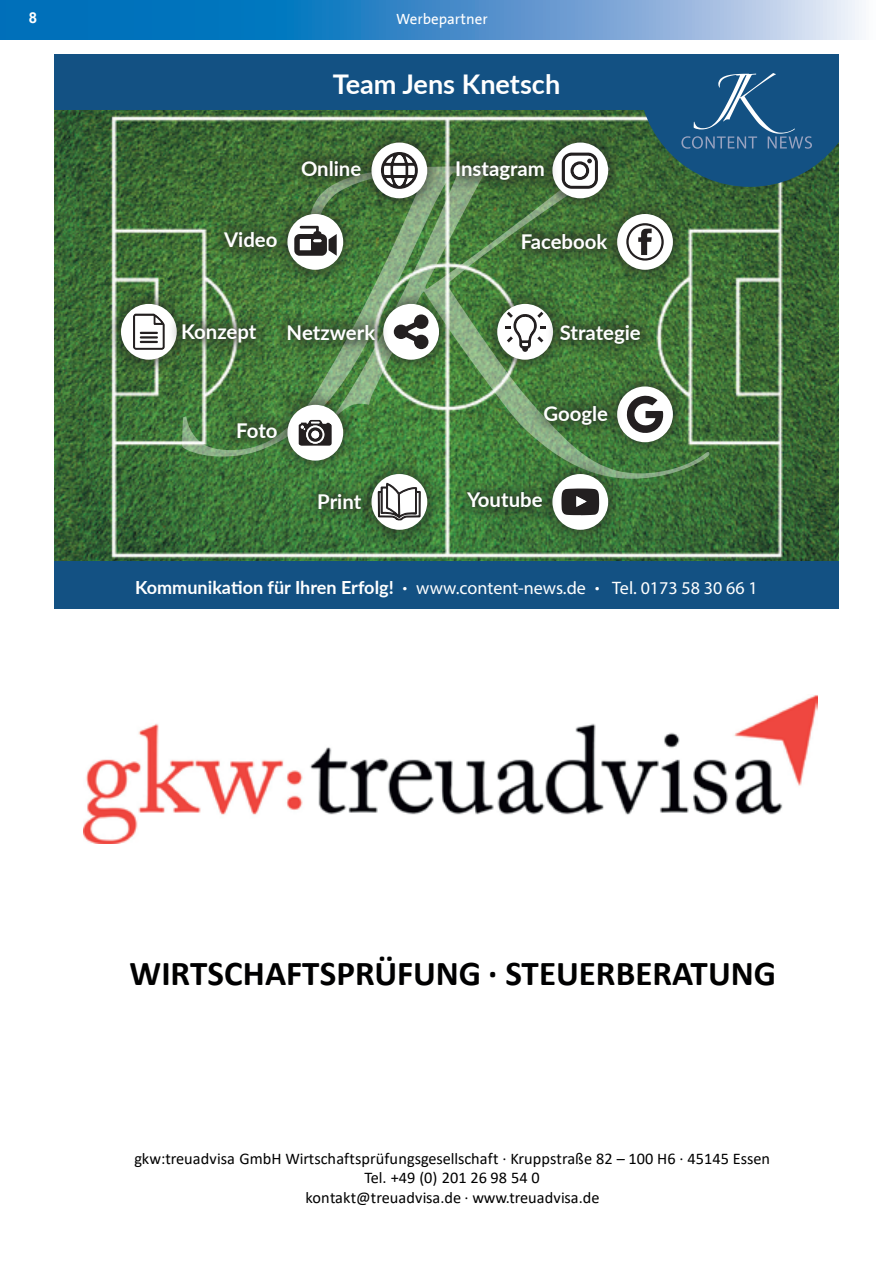
<style>
.page{position:relative;width:893px;height:1263px;background:#fff}
.page>*{position:absolute;margin:0;border:0;box-sizing:border-box;transform-origin:0 0}
.t1{font:700 34.95px "Calibri";color:#000001}
.t2{font:700 27.15px "Lato";color:#fff}
.t3{font:700 20.4px "Lato";color:#fff}
.t4{font:18px "Myriad Pro";color:#fff}
.t5{font:16.35px/19.6px "Calibri";letter-spacing:.005em;color:#000001;text-align:center}
.Sportamagazin{font:15px "The Sans Office";color:#fff}
.t6{font:700 15px "Arial";color:#fff}
.s1{font-family:"Lato";font-weight:700}
</style>
<div class="page">
<svg style="left:0;top:0;width:862px;height:40px;background:#4d95cd"></svg>
<img style="left:54px;top:110px;width:785px;height:451px">
<div style="left:54px;top:561px;width:785px;height:48px;background:#135183"></div>
<div style="left:54px;top:54px;width:785px;height:56px;background:#135183"></div>
<svg style="left:182px;top:163px;width:527px;height:316px;background:#55874b"></svg>
<div style="left:272px;top:389px;width:87px;height:87px;background:#231f20;opacity:.75"></div>
<div style="left:287px;top:405px;width:56px;height:56px;background:#fff;border-radius:50%"></div>
<svg style="left:299px;top:419px;width:33px;height:27px"></svg>
<div style="left:311px;top:431px;width:8px;height:7px;background:#fff;border-radius:50%"></div>
<div style="left:482px;top:288px;width:86px;height:87px;background:#231f20;opacity:.75"></div>
<div style="left:497px;top:304px;width:56px;height:56px;background:#fff;border-radius:50%"></div>
<svg style="left:505px;top:312px;width:40px;height:40px"></svg>
<div style="left:106px;top:288px;width:86px;height:87px;background:#231f20;opacity:.75"></div>
<div style="left:121px;top:304px;width:56px;height:56px;background:#fff;border-radius:50%"></div>
<svg style="left:133px;top:314px;width:32px;height:36px"></svg>
<div style="left:368px;top:288px;width:86px;height:87px;background:#231f20;opacity:.75"></div>
<div style="left:383px;top:304px;width:56px;height:56px;background:#fff;border-radius:50%"></div>
<svg style="left:394px;top:314px;width:34px;height:35px"></svg>
<div style="left:602px;top:199px;width:86px;height:86px;background:#231f20;opacity:.75"></div>
<div style="left:617px;top:214px;width:56px;height:56px;background:#fff;border-radius:50%"></div>
<svg style="left:626px;top:223px;width:38px;height:38px"></svg>
<div style="left:356px;top:127px;width:87px;height:87px;background:#231f20;opacity:.75"></div>
<div style="left:371px;top:143px;width:56px;height:55px;background:#fff;border-radius:50%"></div>
<svg style="left:381px;top:152px;width:37px;height:37px"></svg>
<div style="left:537px;top:127px;width:87px;height:87px;background:#231f20;opacity:.75"></div>
<div style="left:552px;top:143px;width:56px;height:55px;background:#fff;border-radius:50%"></div>
<svg style="left:562px;top:153px;width:36px;height:36px"></svg>
<div style="left:574px;top:165px;width:12px;height:12px;background:#fff;border-radius:50%"></div>
<div style="left:602px;top:371px;width:86px;height:87px;background:#231f20;opacity:.75"></div>
<div style="left:617px;top:386px;width:56px;height:56px;background:#fff;border-radius:50%"></div>
<svg style="left:626px;top:395px;width:38px;height:40px"></svg>
<div style="left:537px;top:458px;width:87px;height:87px;background:#231f20;opacity:.75"></div>
<div style="left:552px;top:474px;width:56px;height:56px;background:#fff;border-radius:50%"></div>
<svg style="left:561px;top:488px;width:38px;height:27px"></svg>
<div style="left:272px;top:199px;width:87px;height:86px;background:#231f20;opacity:.75"></div>
<div style="left:287px;top:214px;width:56px;height:56px;background:#fff;border-radius:50%"></div>
<svg style="left:294px;top:226px;width:43px;height:30px"></svg>
<div style="left:356px;top:458px;width:87px;height:87px;background:#231f20;opacity:.75"></div>
<svg style="left:371px;top:474px;width:56px;height:56px"></svg>
<svg style="left:378px;top:437px;width:43px;height:124px"></svg>
<div style="left:506px;top:218px;width:116px;height:46px;background:#231f20;opacity:.75"></div>
<div style="left:441px;top:145px;width:118px;height:49px;background:#231f20;opacity:.75"></div>
<div style="left:209px;top:217px;width:83px;height:46px;background:#231f20;opacity:.75"></div>
<div style="left:286px;top:145px;width:90px;height:47px;background:#231f20;opacity:.75"></div>
<div style="left:529px;top:391px;width:94px;height:49px;background:#231f20;opacity:.75"></div>
<div style="left:452px;top:477px;width:105px;height:46px;background:#231f20;opacity:.75"></div>
<div style="left:222px;top:407px;width:70px;height:47px;background:#231f20;opacity:.75"></div>
<div style="left:303px;top:479px;width:73px;height:46px;background:#231f20;opacity:.75"></div>
<div style="left:167px;top:309px;width:104px;height:49px;background:#231f20;opacity:.75"></div>
<div style="left:545px;top:310px;width:111px;height:48px;background:#231f20;opacity:.75"></div>
<div style="left:272px;top:310px;width:118px;height:46px;background:#231f20;opacity:.75"></div>
<svg style="left:638px;top:73px;width:201px;height:114px"></svg>
<img style="left:84px;top:695px;width:733px;height:149px">
<p class="t6" style="left:29px;top:8px;width:10px">8</p>
<p class="Sportamagazin" style="left:396px;top:10px;width:93px">Werbepartner</p>
<p class="t2" style="left:333px;top:64px;width:229px">Team Jens Knetsch</p>
<p class="t3" style="left:224px;top:225px;width:55px">Video</p>
<p class="t3" style="left:301px;top:153px;width:62px">Online</p>
<p class="t3" style="left:455px;top:153px;width:91px">Instagram</p>
<p class="t3" style="left:521px;top:226px;width:88px">Facebook</p>
<p class="t3" style="left:181px;top:317px;width:77px">Konzept</p>
<p class="t3" style="left:287px;top:317px;width:90px">Netzwerk</p>
<p class="t3" style="left:560px;top:317px;width:83px">Strategie</p>
<p class="t3" style="left:236px;top:416px;width:43px">Foto</p>
<p class="t3" style="left:317px;top:486px;width:46px">Print</p>
<p class="t3" style="left:544px;top:399px;width:66px">Google</p>
<p class="t3" style="left:467px;top:485px;width:77px">Youtube</p>
<p class="t4" style="left:135px;top:576px;width:624px"><span class="s1">Kommunikation für Ihren Erfolg! ·</span> www.content-news.de <span class="s1">·</span> Tel. 0173 58 30 66 1</p>
<p class="t1" style="left:130px;top:948px;width:648px">WIRTSCHAFTSPRÜFUNG ∙ STEUERBERATUNG</p>
<p class="t5" style="left:134px;top:1148px;width:637px">gkw:treuadvisa GmbH Wirtschaftsprüfungsgesellschaft ∙ Kruppstraße 82 – 100 H6 ∙ 45145 Essen<br>Tel. +49 (0) 201 26 98 54 0<br>kontakt@treuadvisa.de ∙ www.treuadvisa.de</p>
</div>
